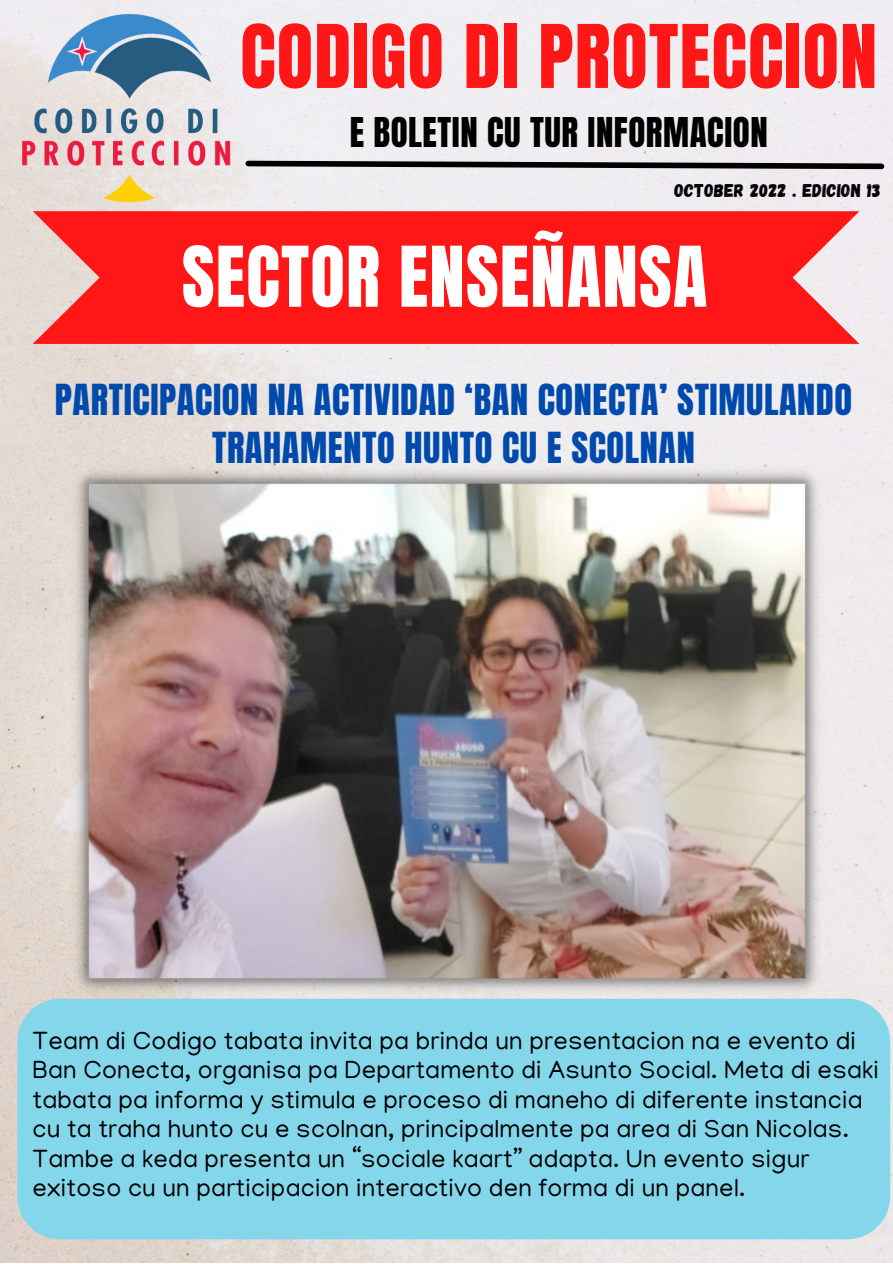
<style>
.page{position:relative;width:893px;height:1264px;background:#fff}
.page>*{position:absolute;margin:0;border:0;box-sizing:border-box;transform-origin:0 0}
.t1{font:74.55px "Anton";letter-spacing:.015em;color:#ff1616}
.t2{font:71.1px "Anton";letter-spacing:.015em;color:#fff}
.t3{font:36.3px/48.3px "Anton";letter-spacing:.015em;color:#004aad;text-align:center}
.t4{font:34.95px "Anton";letter-spacing:.015em;color:#000}
.t5{font:25.5px/29.4px "Manjari";letter-spacing:.01em;color:#000}
.t6{font:18.45px "Gagalin";letter-spacing:.015em;color:#000}
</style>
<div class="page">
<img style="left:0;top:0;width:892px;height:1262px">
<div style="left:17px;top:998px;width:873px;height:241px;background:#84d7eb;border-radius:43px"></div>
<img style="left:12px;top:4px;width:227px;height:207px">
<svg style="left:242px;top:158px;width:645px;height:14px;background:#8f8e90"></svg>
<svg style="left:33px;top:211px;width:826px;height:133px;background:#fd2626"></svg>
<img style="left:67px;top:463px;width:758px;height:535px">
<h1 class="t1" style="left:240px;top:3px;width:638px">CODIGO DI PROTECCION</h1>
<h3 class="t4" style="left:349px;top:107px;width:419px">E BOLETIN CU TUR INFORMACION</h3>
<p class="t6" style="left:674px;top:178px;width:208px">OCTOBER 2022 . EDICION 13</p>
<h2 class="t2" style="left:182px;top:226px;width:527px">SECTOR ENSEÑANSA</h2>
<h3 class="t3" style="left:55px;top:376px;width:798px">PARTICIPACION NA ACTIVIDAD ‘BAN CONECTA’ STIMULANDO<br>TRAHAMENTO HUNTO CU E SCOLNAN</h3>
<p class="t5" style="left:33px;top:1029px;width:847px">Team di Codigo tabata invita pa brinda un presentacion na e evento di Ban Conecta, organisa pa Departamento di Asunto Social. Meta di esaki tabata pa informa y stimula e proceso di maneho di diferente instancia cu ta traha hunto cu e scolnan, principalmente pa area di San Nicolas.<br>Tambe a keda presenta un “sociale kaart” adapta. Un evento sigur exitoso cu un participacion interactivo den forma di un panel.</p>
</div>
